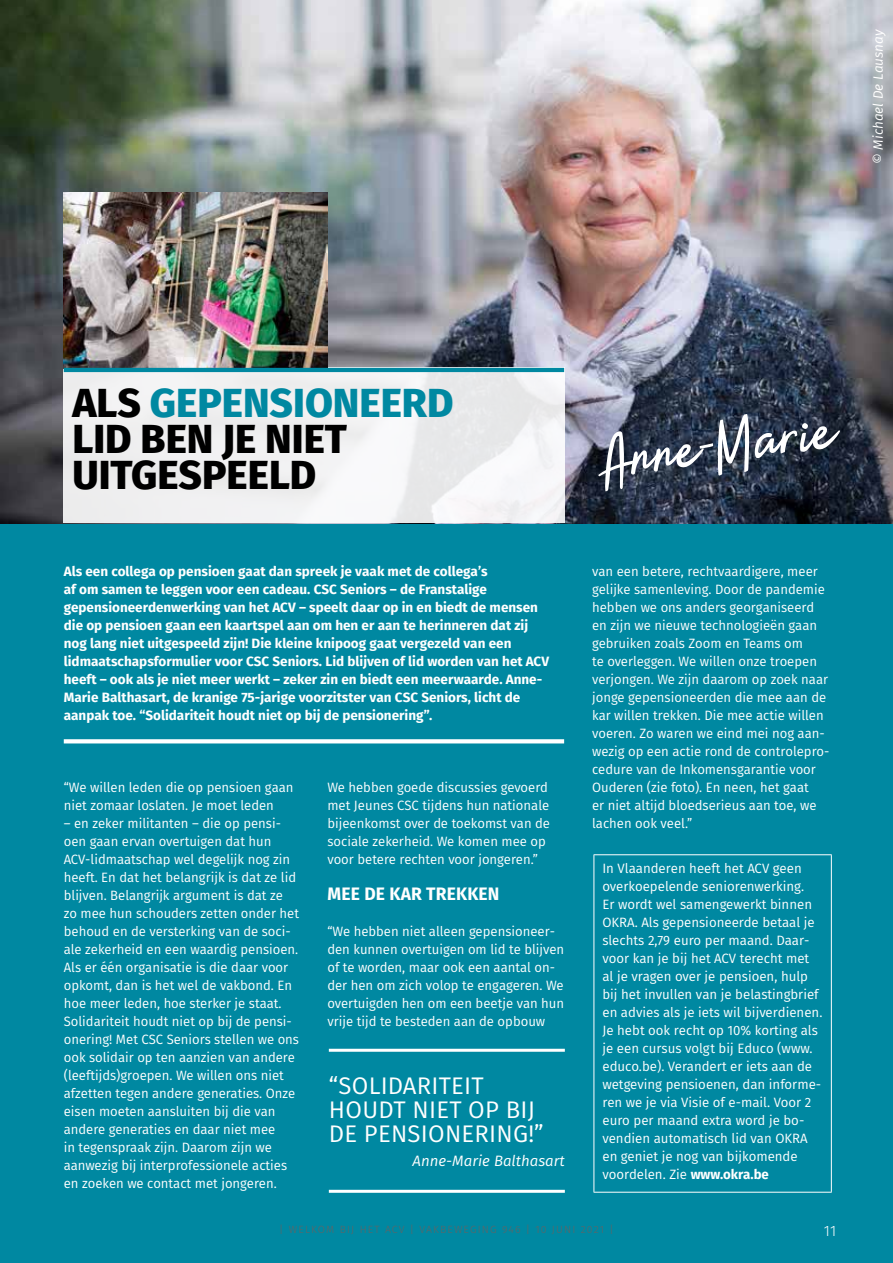
<style>
.page{position:relative;width:893px;height:1263px;background:#0088a1}
.page>*{position:absolute;margin:0;border:0;box-sizing:border-box;transform-origin:0 0}
.t1{font:66.75px "Winter Script";color:#fff}
.t2{font:800 40.5px/36px "Fira Sans";color:#000}
.t3{font:24px/24px "Fira Sans";letter-spacing:.01em;color:#fff}
.t4{font:700 18px "Fira Sans";letter-spacing:.01em;color:#fff}
.t5{font:italic 15px "Fira Sans";color:#fff}
.t6{font:300 15px "Fira Sans";color:#fff}
.t7{font:13.5px/18px "Fira Sans";color:#fff}
.t8{font:700 13.5px/18px "Fira Sans";color:#fff}
.t9{font:italic 13.5px "Fira Sans";color:#fff}
.t10{font:300 10.5px "Fira Sans";letter-spacing:.11em;color:#646363}
.s1{color:#0088a1}
.s2{font-weight:700}
</style>
<div class="page">
<img style="left:0;top:0;width:893px;height:523px">
<div style="left:64px;top:368px;width:501px;height:155px;background:#f0f0f1"></div>
<hr style="left:329px;top:1049px;width:236px;height:3px;background:#fff">
<hr style="left:329px;top:1190px;width:236px;height:3px;background:#fff">
<hr style="left:594px;top:854px;width:238px;height:1px;background:#fff">
<hr style="left:594px;top:855px;width:1px;height:337px;background:#fff">
<hr style="left:831px;top:855px;width:1px;height:337px;background:#fff">
<hr style="left:594px;top:1192px;width:238px;height:1px;background:#fff">
<img style="left:64px;top:192px;width:263px;height:176px">
<svg style="left:64px;top:739px;width:500px;height:4px;background:#f0f8f9"></svg>
<hr style="left:64px;top:368px;width:500px;height:4px;background:#0088a1">
<p class="t9" style="left:869px;top:164px;width:137px;rotate:-90deg">© Michael De Lausnay</p>
<h2 class="t2" style="left:72px;top:385px;width:383px">ALS <span class="s1">GEPENSIONEERD<br></span>LID BEN JE NIET<br>UITGESPEELD</h2>
<h1 class="t1" style="left:592px;top:427px;width:243px;rotate:-7deg">Anne-Marie</h1>
<p class="t8" style="left:64px;top:562px;width:487px">Als een collega op pensioen gaat dan spreek je vaak met de collega’s<br>af om samen te leggen voor een cadeau. CSC Seniors – de Franstalige gepensioneerdenwerking van het ACV – speelt daar op in en biedt de mensen die op pensioen gaan een kaartspel aan om hen er aan te herinneren dat zij nog lang niet uitgespeeld zijn! Die kleine knipoog gaat vergezeld van een lidmaatschapsformulier voor CSC Seniors. Lid blijven of lid worden van het ACV heeft – ook als je niet meer werkt – zeker zin en biedt een meerwaarde. Anne-Marie Balthasart, de kranige 75-jarige voorzitster van CSC Seniors, licht de aanpak toe. “Solidariteit houdt niet op bij de pensionering”.</p>
<p class="t7" style="left:64px;top:778px;width:231px">“We willen leden die op pensioen gaan niet zomaar loslaten. Je moet leden</p>
<p class="t7" style="left:64px;top:814px;width:237px">– en zeker militanten – die op pensi&shy;oen gaan ervan overtuigen dat hun ACV-lidmaatschap wel degelijk nog zin heeft. En dat het belangrijk is dat ze lid blijven. Belangrijk argument is dat ze zo mee hun schouders zetten onder het behoud en de versterking van de soci&shy;ale zekerheid en een waardig pensioen.<br>Als er één organisatie is die daar voor opkomt, dan is het wel de vakbond. En hoe meer leden, hoe sterker je staat.<br>Solidariteit houdt niet op bij de pensi&shy;onering! Met CSC Seniors stellen we ons ook solidair op ten aanzien van andere (leeftijds)groepen. We willen ons niet afzetten tegen andere generaties. Onze eisen moeten aansluiten bij die van andere generaties en daar niet mee<br>in tegenspraak zijn. Daarom zijn we aanwezig bij interprofessionele acties en zoeken we contact met jongeren.</p>
<p class="t7" style="left:327px;top:778px;width:224px">We hebben goede discussies gevoerd met Jeunes CSC tijdens hun nationale bijeenkomst over de toekomst van de sociale zekerheid. We komen mee op voor betere rechten voor jongeren.”</p>
<h3 class="t4" style="left:327px;top:881px;width:173px">MEE DE KAR TREKKEN</h3>
<p class="t7" style="left:327px;top:922px;width:238px">“We hebben niet alleen gepensioneer&shy;den kunnen overtuigen om lid te blijven of te worden, maar ook een aantal on&shy;der hen om zich volop te engageren. We overtuigden hen om een beetje van hun vrije tijd te besteden aan de opbouw</p>
<h3 class="t3" style="left:329px;top:1073px;width:216px">“SOLIDARITEIT<br>HOUDT NIET OP BIJ<br>DE PENSIONERING!”</h3>
<p class="t5" style="left:412px;top:1150px;width:154px">Anne-Marie Balthasart</p>
<p class="t7" style="left:592px;top:562px;width:239px">van een betere, rechtvaardigere, meer gelijke samenleving. Door de pandemie hebben we ons anders georganiseerd en zijn we nieuwe technologieën gaan gebruiken zoals Zoom en Teams om<br>te overleggen. We willen onze troepen verjongen. We zijn daarom op zoek naar jonge gepensioneerden die mee aan de kar willen trekken. Die mee actie willen voeren. Zo waren we eind mei nog aan&shy;wezig op een actie rond de controlepro&shy;cedure van de Inkomensgarantie voor Ouderen (zie foto). En neen, het gaat<br>er niet altijd bloedserieus aan toe, we lachen ook veel.”</p>
<p class="t7" style="left:602px;top:860px;width:221px">In Vlaanderen heeft het ACV geen overkoepelende seniorenwerking.<br>Er wordt wel samengewerkt binnen OKRA. Als gepensioneerde betaal je slechts 2,79 euro per maand. Daar&shy;voor kan je bij het ACV terecht met al je vragen over je pensioen, hulp bij het invullen van je belastingbrief en advies als je iets wil bijverdienen.<br>Je hebt ook recht op 10% korting als je een cursus volgt bij Educo (www. educo.be). Verandert er iets aan de wetgeving pensioenen, dan informe&shy;ren we je via Visie of e-mail. Voor 2 euro per maand extra word je bo&shy;vendien automatisch lid van OKRA en geniet je nog van bijkomende voordelen. Zie <span class="s2">www.okra.be</span></p>
<p class="t10" style="left:279px;top:1221px;width:336px">| WELKOM BIJ HET ACV | VAKBEWEGING 946 | 10 JUNI 2021 |</p>
<p class="t6" style="left:824px;top:1220px;width:14px">11</p>
</div>
